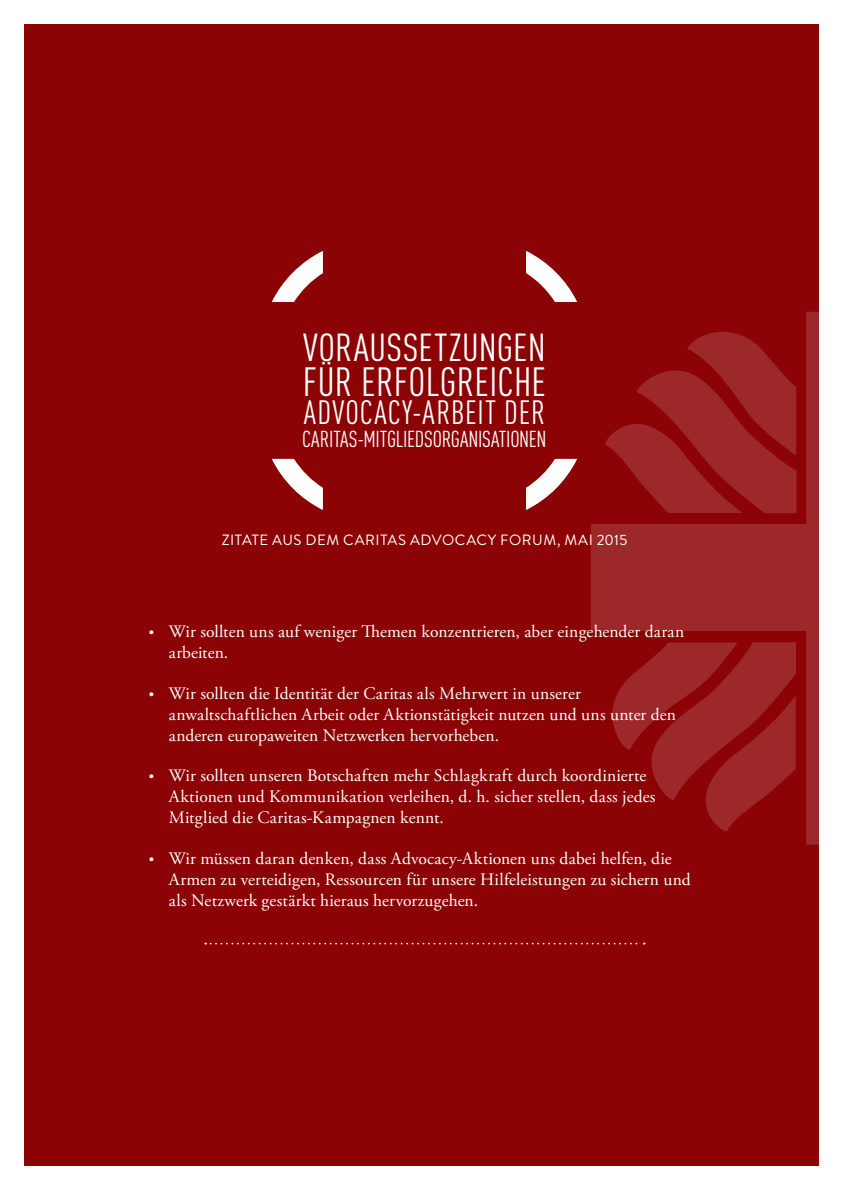
<style>
.page{position:relative;width:844px;height:1191px;background:#fff}
.page>*{position:absolute;margin:0;border:0;box-sizing:border-box;transform-origin:0 0}
.t1{font:40.25px "DIN Cond";letter-spacing:.005em;color:#fff}
.t2{font:38.5px "DIN Cond";letter-spacing:.015em;color:#fff}
.t3{font:33.25px "DIN Cond";letter-spacing:.035em;color:#fff}
.t4{font:22.75px "DIN Cond";letter-spacing:-.015em;color:#fff}
.t5{font:17.5px/21px "Adobe Garamond Pro";letter-spacing:.015em;color:#fff}
.t6{font:14.88px "Brandon Grotesque";letter-spacing:.04em;color:#fff}
.s1{font-size:14px}
</style>
<div class="page">
<div style="left:25px;top:25px;width:794px;height:1141px;background:#8b0304"></div>
<svg style="left:591px;top:312px;width:228px;height:532px;fill:#9c2829"></svg>
<svg style="left:608px;top:642px;width:187px;height:192px"></svg>
<svg style="left:601px;top:327px;width:195px;height:186px"></svg>
<svg style="left:272px;top:251px;width:305px;height:259px"></svg>
<svg style="left:205px;top:942px;width:439px;height:2px"></svg>
<h2 class="t2" style="left:303px;top:325px;width:244px">VORAUSSETZUNGEN</h2>
<h1 class="t1" style="left:303px;top:359px;width:245px">FÜR ERFOLGREICHE</h1>
<h3 class="t3" style="left:304px;top:393px;width:243px">ADVOCACY-ARBEIT DER</h3>
<h3 class="t4" style="left:302px;top:426px;width:246px">CARITAS-MITGLIEDSORGANISATIONEN</h3>
<p class="t6" style="left:222px;top:529px;width:407px">ZITATE AUS DEM CARITAS ADVOCACY FORUM, MAI 2015</p>
<p class="t5" style="left:169px;top:621px;width:517px;text-indent:-20px"><span class="s1">•</span> Wir sollten uns auf weniger Themen konzentrieren, aber eingehender daran arbeiten.</p>
<p class="t5" style="left:169px;top:683px;width:508px;text-indent:-20px"><span class="s1">•</span> Wir sollten die Identität der Caritas als Mehrwert in unserer anwaltschaftlichen Arbeit oder Aktionstätigkeit nutzen und uns unter den anderen europaweiten Netzwerken hervorheben.</p>
<p class="t5" style="left:169px;top:766px;width:488px;text-indent:-20px"><span class="s1">•</span> Wir sollten unseren Botschaften mehr Schlagkraft durch koordinierte<br>Aktionen und Kommunikation verleihen, d. h. sicher stellen, dass jedes<br>Mitglied die Caritas-Kampagnen kennt.</p>
<p class="t5" style="left:169px;top:849px;width:523px;text-indent:-20px"><span class="s1">•</span> Wir müssen daran denken, dass Advocacy-Aktionen uns dabei helfen, die<br>Armen zu verteidigen, Ressourcen für unsere Hilfeleistungen zu sichern und als Netzwerk gestärkt hieraus hervorzugehen.</p>
</div>
